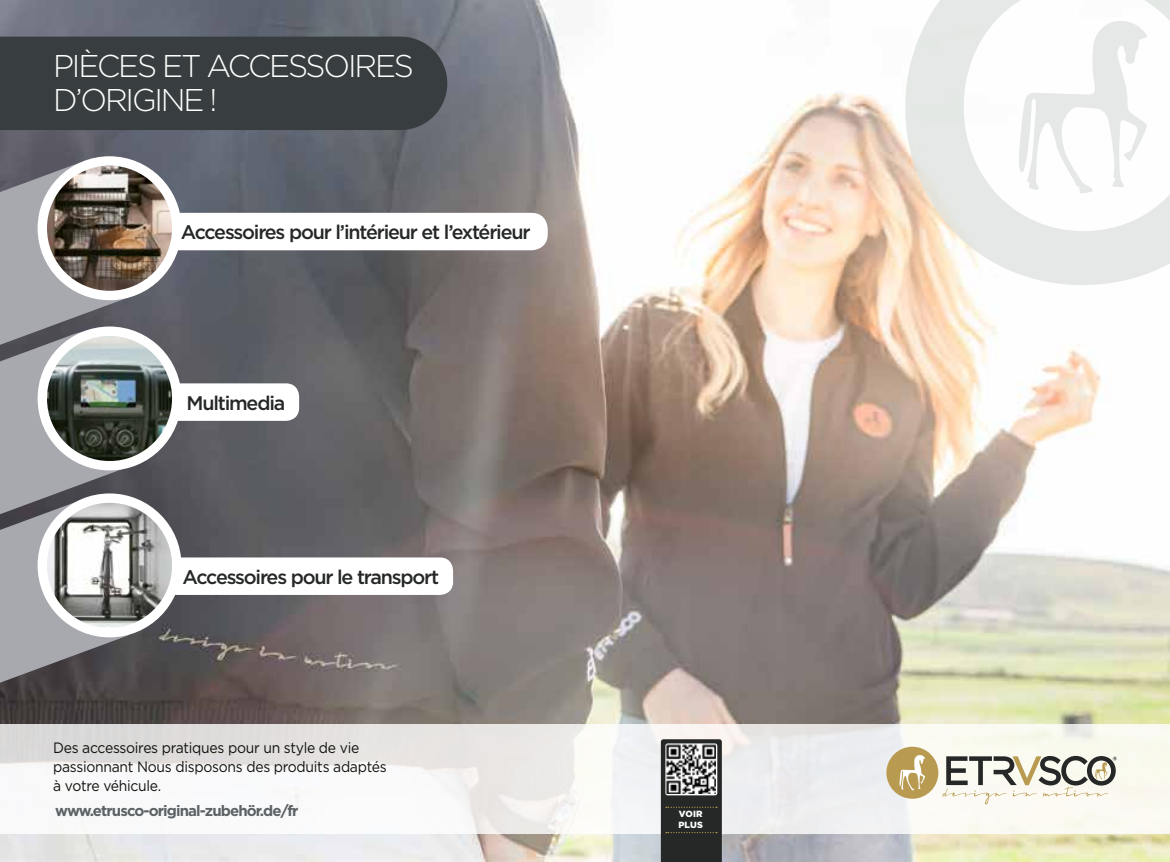
<style>
.page{position:relative;width:1170px;height:862px;background:#fff}
.page>*{position:absolute;margin:0;border:0;box-sizing:border-box;transform-origin:0 0}
.t1{font:300 31.38px/33.6px "Gotham";letter-spacing:-.07em;color:#fff}
.t2{font:500 19.62px "Gotham";letter-spacing:-.06em;color:#252827}
.t3{font:15px/18.8px "Gotham";letter-spacing:-.02em;color:#12120d;scale:.93 1}
.t4{font:700 15px "Gotham";letter-spacing:-.06em;color:#5c6265}
.t5{font:900 8.88px/10.1px "Gotham";letter-spacing:.03em;color:#fff}
</style>
<div class="page">
<img style="left:0;top:0;width:1169px;height:861px">
<svg style="left:0;top:723px;width:1169px;height:109px"></svg>
<svg style="left:905px;top:0;width:264px;height:285px;fill:#fcf9f6"></svg>
<svg style="left:886px;top:746px;width:230px;height:57px"></svg>
<div style="left:0;top:37px;width:447px;height:93px;background:#383e3f"></div>
<div style="left:135px;top:213px;width:412px;height:37px;background:#fff;border-radius:16px"></div>
<svg style="left:0;top:159px;width:453px;height:539px;background:#817f81"></svg>
<div style="left:38px;top:493px;width:143px;height:144px;background:#fff;border-radius:50%"></div>
<img style="left:47px;top:502px;width:125px;height:125px">
<svg style="left:660px;top:738px;width:61px;height:123px;background:#505251"></svg>
<h1 class="t1" style="left:53px;top:48px;width:362px">PIÈCES ET ACCESSOIRES<br>D’ORIGINE !</h1>
<h2 class="t2" style="left:181px;top:219px;width:351px">Accessoires pour l’intérieur et l’extérieur</h2>
<h2 class="t2" style="left:186px;top:390px;width:100px">Multimedia</h2>
<h2 class="t2" style="left:183px;top:563px;width:258px">Accessoires pour le transport</h2>
<p class="t3" style="left:53px;top:737px;width:360px">Des accessoires pratiques pour un style de vie passionnant Nous disposons des produits adaptés à votre véhicule.</p>
<p class="t4" style="left:55px;top:800px;width:245px">www.etrusco-original-zubehör.de/fr</p>
<p class="t5" style="left:678px;top:808px;width:26px">VOIR<br>PLUS</p>
</div>
